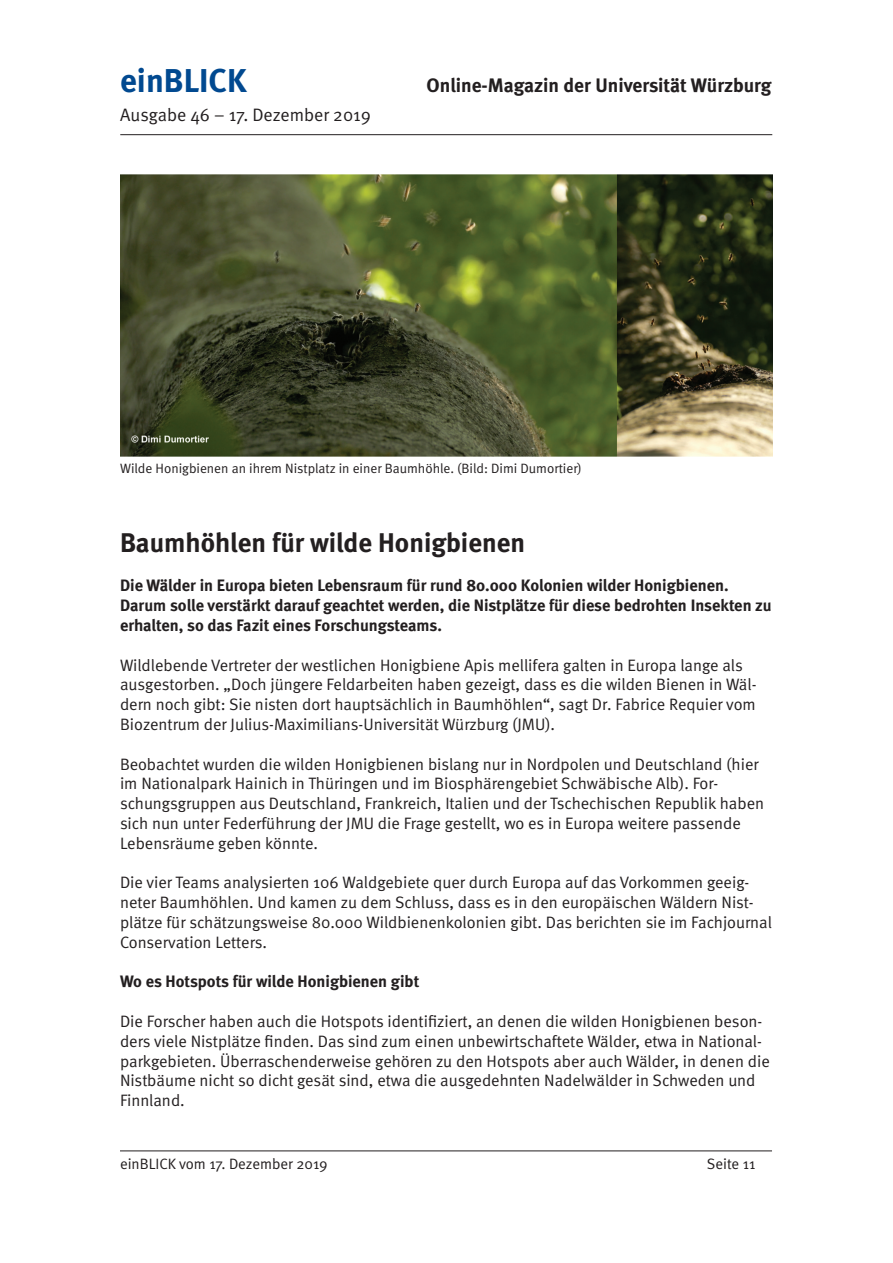
<style>
.page{position:relative;width:893px;height:1263px;background:#fff}
.page>*{position:absolute;margin:0;border:0;box-sizing:border-box;transform-origin:0 0}
.t1{font:700 33px "Meta";color:#014990}
.t2{font:700 27px "Meta";color:#231f20}
.t3{font:700 19.5px "Meta";color:#231f20}
.t4{font:18px "Meta Normal";color:#231f20}
.t5{font:16.5px/19.8px "Meta Normal";color:#231f20}
.t6{font:700 16.5px/19.8px "Meta";color:#231f20}
.t7{font:15px "Meta Normal";color:#231f20}
.t8{font:13.5px "Meta Normal";color:#231f20}
</style>
<div class="page">
<hr style="left:120px;top:134px;width:652px;height:1px;background:#231f20">
<hr style="left:120px;top:1150px;width:652px;height:1px;background:#231f20">
<img style="left:120px;top:174px;width:652px;height:282px">
<h1 class="t1" style="left:120px;top:61px;width:128px">einBLICK</h1>
<p class="t3" style="left:427px;top:74px;width:346px">Online-Magazin der Universität Würzburg</p>
<p class="t4" style="left:120px;top:105px;width:252px">Ausgabe 46 – 17. Dezember 2019</p>
<p class="t8" style="left:120px;top:461px;width:463px">Wilde Honigbienen an ihrem Nistplatz in einer Baumhöhle. (Bild: Dimi Dumortier)</p>
<h2 class="t2" style="left:120px;top:526px;width:407px">Baumhöhlen für wilde Honigbienen</h2>
<p class="t6" style="left:120px;top:575px;width:653px">Die Wälder in Europa bieten Lebensraum für rund 80.000 Kolonien wilder Honigbienen.<br>Darum solle verstärkt darauf geachtet werden, die Nistplätze für diese bedrohten Insekten zu erhalten, so das Fazit eines Forschungsteams.</p>
<p class="t5" style="left:120px;top:655px;width:638px">Wildlebende Vertreter der westlichen Honigbiene Apis mellifera galten in Europa lange als ausgestorben. „Doch jüngere Feldarbeiten haben gezeigt, dass es die wilden Bienen in Wäl&shy;dern noch gibt: Sie nisten dort hauptsächlich in Baumhöhlen“, sagt Dr. Fabrice Requier vom Biozentrum der Julius-Maximilians-Universität Würzburg (JMU).</p>
<p class="t5" style="left:120px;top:754px;width:646px">Beobachtet wurden die wilden Honigbienen bislang nur in Nordpolen und Deutschland (hier im Nationalpark Hainich in Thüringen und im Biosphärengebiet Schwäbische Alb). For&shy;schungsgruppen aus Deutschland, Frankreich, Italien und der Tschechischen Republik haben sich nun unter Federführung der JMU die Frage gestellt, wo es in Europa weitere passende Lebensräume geben könnte.</p>
<p class="t5" style="left:120px;top:872px;width:653px">Die vier Teams analysierten 106 Waldgebiete quer durch Europa auf das Vorkommen geeig&shy;neter Baumhöhlen. Und kamen zu dem Schluss, dass es in den europäischen Wäldern Nist&shy;plätze für schätzungsweise 80.000 Wildbienenkolonien gibt. Das berichten sie im Fachjournal Conservation Letters.</p>
<p class="t6" style="left:120px;top:971px;width:301px">Wo es Hotspots für wilde Honigbienen gibt</p>
<p class="t5" style="left:120px;top:1011px;width:651px">Die Forscher haben auch die Hotspots identifiziert, an denen die wilden Honigbienen beson&shy;ders viele Nistplätze finden. Das sind zum einen unbewirtschaftete Wälder, etwa in National&shy;parkgebieten. Überraschenderweise gehören zu den Hotspots aber auch Wälder, in denen die Nistbäume nicht so dicht gesät sind, etwa die ausgedehnten Nadelwälder in Schweden und Finnland.</p>
<p class="t7" style="left:120px;top:1155px;width:209px">einBLICK vom 17. Dezember 2019</p>
<p class="t7" style="left:707px;top:1155px;width:50px">Seite 11</p>
</div>
